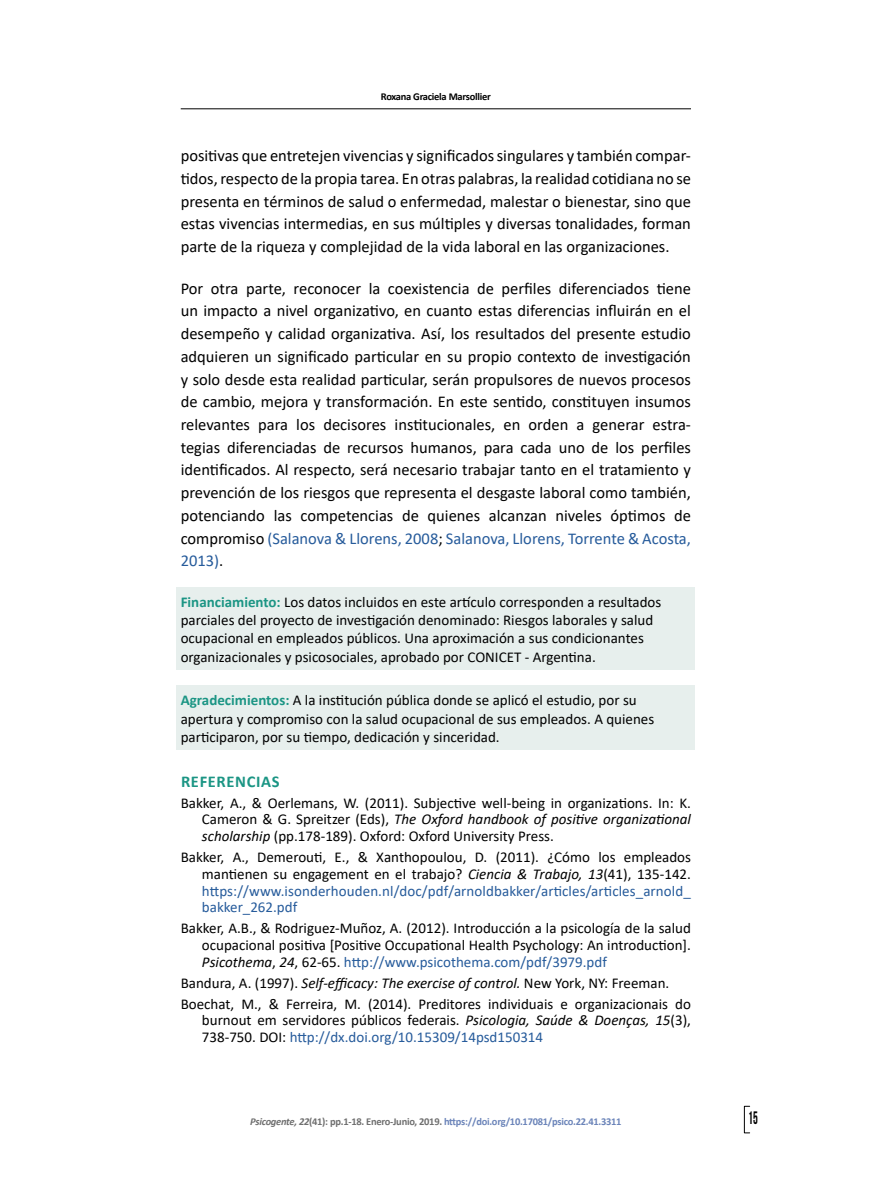
<style>
.page{position:relative;width:893px;height:1191px;background:#fff}
.page>*{position:absolute;margin:0;border:0;box-sizing:border-box;transform-origin:0 0}
.t1{font:18px "Bebas Neue";color:#000;scale:.67 1}
.t2{font:16.5px/22.6px "Calibri";color:#000;text-align:justify}
.t3{font:700 16.5px "Calibri";letter-spacing:.04em;color:#1b9584}
.t4{font:15px/16.6px "Calibri";color:#000}
.t5{font:700 10.5px "Calibri";letter-spacing:-.025em;color:#6b84b9}
.t6{font:700 10.5px "Calibri";letter-spacing:-.025em;color:#000}
.s1{color:#265b9b}
.s2{font-weight:700;color:#1b9584}
.s3{font-style:italic}
.s4{font-style:italic;color:#6f6f6f}
.s5{color:#6f6f6f}
</style>
<div class="page">
<hr style="left:181px;top:108px;width:510px;height:1px;background:#000">
<div style="left:744px;top:1106px;width:6px;height:27px;border:1px solid #000"></div>
<div style="left:176px;top:587px;width:519px;height:82px;background:#e7efed"></div>
<div style="left:176px;top:685px;width:519px;height:64px;background:#e7efed"></div>
<p class="t6" style="left:381px;top:89px;width:111px">Roxana Graciela Marsollier</p>
<p class="t2" style="left:181px;top:144px;width:512px">positivas que entretejen vivencias y significados singulares y también compar&shy;tidos, respecto de la propia tarea. En otras palabras, la realidad cotidiana no se presenta en términos de salud o enfermedad, malestar o bienestar, sino que estas vivencias intermedias, en sus múltiples y diversas tonalidades, forman parte de la riqueza y complejidad de la vida laboral en las organizaciones.</p>
<p class="t2" style="left:181px;top:276px;width:512px">Por otra parte, reconocer la coexistencia de perfiles diferenciados tiene un impacto a nivel organizativo, en cuanto estas diferencias influirán en el desempeño y calidad organizativa. Así, los resultados del presente estudio adquieren un significado particular en su propio contexto de investigación y solo desde esta realidad particular, serán propulsores de nuevos procesos de cambio, mejora y transformación. En este sentido, constituyen insumos relevantes para los decisores institucionales, en orden a generar estra&shy;tegias diferenciadas de recursos humanos, para cada uno de los perfiles identificados. Al respecto, será necesario trabajar tanto en el tratamiento y prevención de los riesgos que representa el desgaste laboral como también, potenciando las competencias de quienes alcanzan niveles óptimos de compromiso <span class="s1">(Salanova &amp; Llorens, 2008</span>; <span class="s1">Salanova, Llorens, Torrente &amp; Acosta, 2013)</span>.</p>
<p class="t4" style="left:181px;top:592px;width:482px;line-height:18.3px"><span class="s2">Financiamiento:</span> Los datos incluidos en este artículo corresponden a resultados parciales del proyecto de investigación denominado: Riesgos laborales y salud ocupacional en empleados públicos. Una aproximación a sus condicionantes organizacionales y psicosociales, aprobado por CONICET - Argentina.</p>
<p class="t4" style="left:181px;top:691px;width:475px;line-height:18.1px"><span class="s2">Agradecimientos:</span> A la institución pública donde se aplicó el estudio, por su apertura y compromiso con la salud ocupacional de sus empleados. A quienes participaron, por su tiempo, dedicación y sinceridad.</p>
<p class="t3" style="left:181px;top:769px;width:100px">REFERENCIAS</p>
<p class="t4" style="left:202px;top:794px;width:490px;text-align:justify;text-indent:-21px">Bakker, A., &amp; Oerlemans, W. (2011). Subjective well-being in organizations. In: K.<br>Cameron &amp; G. Spreitzer (Eds), <span class="s3">The Oxford handbook of positive organizational scholarship</span> (pp.178-189). Oxford: Oxford University Press.</p>
<p class="t4" style="left:202px;top:848px;width:490px;text-align:justify;text-indent:-21px">Bakker, A., Demerouti, E., &amp; Xanthopoulou, D. (2011). ¿Cómo los empleados mantienen su engagement en el trabajo? <span class="s3">Ciencia &amp; Trabajo, 13</span>(41), 135-142. <span class="s1">https://www.isonderhouden.nl/doc/pdf/arnoldbakker/articles/articles_arnold_ bakker_262.pdf</span></p>
<p class="t4" style="left:202px;top:919px;width:490px;text-align:justify;text-indent:-21px">Bakker, A.B., &amp; Rodriguez-Muñoz, A. (2012). Introducción a la psicología de la salud ocupacional positiva [Positive Occupational Health Psychology: An introduction].<br><span class="s3">Psicothema</span>, <span class="s3">24</span>, 62-65. <span class="s1">http://www.psicothema.com/pdf/3979.pdf</span></p>
<p class="t4" style="left:181px;top:971px;width:512px;line-height:21px">Bandura, A. (1997). <span class="s3">Self-efficacy: The exercise of control.</span> New York, NY: Freeman.<br>Boechat, M., &amp; Ferreira, M. (2014). Preditores individuais e organizacionais do</p>
<p class="t4" style="left:202px;top:1011px;width:490px">burnout em servidores públicos federais. <span class="s3">Psicologia, Saúde &amp; Doenças, 15</span>(3),<br>738-750. DOI: <span class="s1">http://dx.doi.org/10.15309/14psd150314</span></p>
<p class="t5" style="left:250px;top:1114px;width:373px"><span class="s4">Psicogente, 22</span><span class="s5">(41): pp.1-18. Enero-Junio, 2019.</span> https://doi.org/10.17081/psico.22.41.3311</p>
<p class="t1" style="left:748px;top:1108px;width:16px">15</p>
</div>
